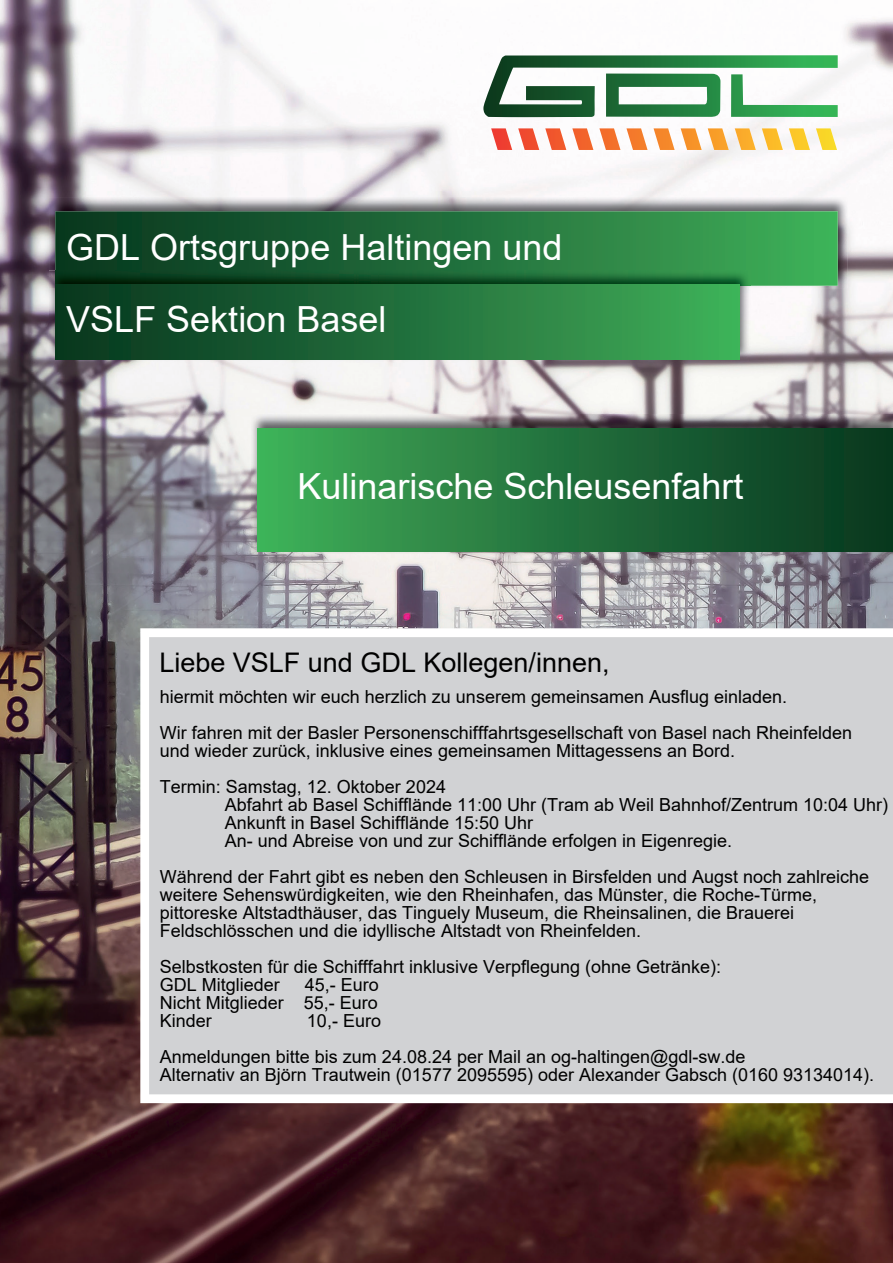
<style>
.page{position:relative;width:893px;height:1263px;background:#fff}
.page>*{position:absolute;margin:0;border:0;box-sizing:border-box;transform-origin:0 0}
.t1{font:36px/72px "Arial";color:#fff}
.t2{font:27px "Arial";color:#000}
.t3{font:18px/18px "Arial";color:#000}
</style>
<div class="page">
<img style="left:0;top:0;width:893px;height:1263px">
<div style="left:140px;top:628px;width:753px;height:475px;background:#d1d2d4"></div>
<img style="left:49px;top:197px;width:799px;height:91px">
<svg style="left:55px;top:211px;width:783px;height:75px;background:#24723d"></svg>
<img style="left:483px;top:55px;width:355px;height:62px">
<img style="left:518px;top:128px;width:21px;height:22px">
<img style="left:545px;top:128px;width:21px;height:22px">
<img style="left:491px;top:128px;width:21px;height:22px">
<img style="left:599px;top:128px;width:21px;height:22px">
<img style="left:626px;top:128px;width:22px;height:22px">
<img style="left:654px;top:128px;width:21px;height:22px">
<img style="left:708px;top:128px;width:21px;height:22px">
<img style="left:681px;top:128px;width:21px;height:22px">
<img style="left:816px;top:128px;width:21px;height:22px">
<img style="left:572px;top:128px;width:21px;height:22px">
<img style="left:789px;top:128px;width:21px;height:22px">
<img style="left:762px;top:128px;width:21px;height:22px">
<img style="left:735px;top:128px;width:21px;height:22px">
<img style="left:49px;top:270px;width:701px;height:91px">
<img style="left:55px;top:270px;width:695px;height:16px">
<div style="left:55px;top:285px;width:685px;height:74px;background:linear-gradient(to right,#06331d,#3faf59)"></div>
<img style="left:251px;top:414px;width:642px;height:140px">
<div style="left:257px;top:429px;width:636px;height:123px;background:linear-gradient(to right,#3faf59,#06331e)"></div>
<h1 class="t1" style="left:66px;top:211px;width:498px">GDL Ortsgruppe Haltingen und<br>VSLF Sektion Basel</h1>
<h1 class="t1" style="left:297px;top:450px;width:448px">Kulinarische Schleusenfahrt</h1>
<h2 class="t2" style="left:159px;top:643px;width:452px">Liebe VSLF und GDL Kollegen/innen,</h2>
<p class="t3" style="left:160px;top:679px;width:694px;line-height:36px">hiermit möchten wir euch herzlich zu unserem gemeinsamen Ausflug einladen.<br>Wir fahren mit der Basler Personenschifffahrtsgesellschaft von Basel nach Rheinfelden</p>
<p class="t3" style="left:160px;top:733px;width:577px;line-height:36px">und wieder zurück, inklusive eines gemeinsamen Mittagessens an Bord.<br>Termin: Samstag, 12. Oktober 2024</p>
<p class="t3" style="left:225px;top:796px;width:665px">Abfahrt ab Basel Schifflände 11:00 Uhr (Tram ab Weil Bahnhof/Zentrum 10:04 Uhr)<br>Ankunft in Basel Schifflände 15:50 Uhr<br>An- und Abreise von und zur Schifflände erfolgen in Eigenregie.</p>
<p class="t3" style="left:160px;top:868px;width:711px">Während der Fahrt gibt es neben den Schleusen in Birsfelden und Augst noch zahlreiche weitere Sehenswürdigkeiten, wie den Rheinhafen, das Münster, die Roche-Türme, pittoreske Altstadthäuser, das Tinguely Museum, die Rheinsalinen, die Brauerei Feldschlösschen und die idyllische Altstadt von Rheinfelden.</p>
<p class="t3" style="left:160px;top:958px;width:563px">Selbstkosten für die Schifffahrt inklusive Verpflegung (ohne Getränke):<br>GDL Mitglieder</p>
<p class="t3" style="left:160px;top:976px;width:221px;text-align:justify;text-indent:145px">45,- Euro Nicht Mitglieder 55,- Euro Kinder</p>
<p class="t3" style="left:160px;top:1003px;width:587px;line-height:36px;text-indent:147px">10,- Euro<br>Anmeldungen bitte bis zum 24.08.24 per Mail an og-haltingen@gdl-sw.de</p>
<p class="t3" style="left:160px;top:1066px;width:716px">Alternativ an Björn Trautwein (01577 2095595) oder Alexander Gabsch (0160 93134014).</p>
</div>
